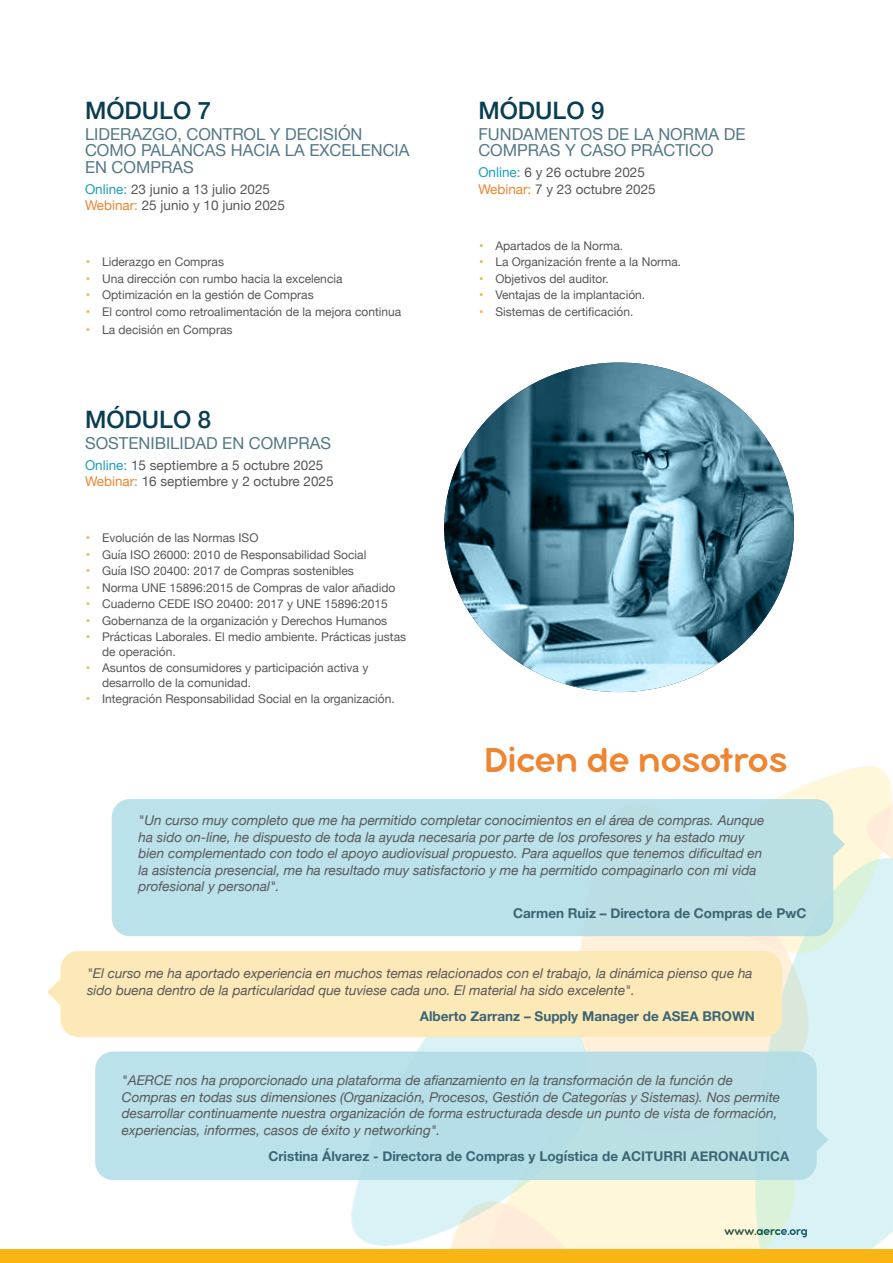
<style>
.page{position:relative;width:893px;height:1263px;background:#fff}
.page>*{position:absolute;margin:0;border:0;box-sizing:border-box;transform-origin:0 0}
.t1{font:37.5px "Bubbleboddy Neue Trial";color:#ed8531}
.t2{font:500 24px "Helvetica Neue";color:#093e52}
.t3{font:16.5px/16.5px "Helvetica Neue";color:#537886}
.t4{font:italic 13.5px/16.5px "Helvetica Neue";color:#575756}
.t5{font:13.5px/16.5px "Helvetica Neue";color:#575756}
.t6{font:700 13.5px "Helvetica Neue";color:#3a6575}
.t7{font:12px/14.4px "Helvetica Neue";color:#575756}
.t8{font:12px "Bubbleboddy Neue Trial";color:#093e52}
.s1{color:#1d9dbc}
.s2{color:#ed8531}
.s3{font-family:"Exo 2";font-weight:300;font-size:16.5px;color:#f9b34f}
</style>
<div class="page">
<div style="left:0;top:1249px;width:893px;height:14px;background:#f9b513"></div>
<div style="left:112px;top:799px;width:733px;height:137px;background:#bbe1eb"></div>
<div style="left:95px;top:1051px;width:733px;height:129px;background:#bbe0e8"></div>
<div style="left:47px;top:951px;width:735px;height:86px;background:#fde8b8"></div>
<svg style="left:444px;top:362px;width:350px;height:330px;background:#538597"></svg>
<h2 class="t2" style="left:85px;top:91px;width:128px">MÓDULO 7</h2>
<p class="t3" style="left:85px;top:127px;width:326px">LIDERAZGO, CONTROL Y DECISIÓN<br>COMO PALANCAS HACIA LA EXCELENCIA<br>EN COMPRAS</p>
<p class="t5" style="left:85px;top:181px;width:201px"><span class="s1">Online:</span> 23 junio a 13 julio 2025<br><span class="s2">Webinar:</span> 25 junio y 10 junio 2025</p>
<p class="t7" style="left:85px;top:255px;width:141px"><span class="s3">•</span> Liderazgo en Compras</p>
<p class="t7" style="left:85px;top:272px;width:259px"><span class="s3">•</span> Una dirección con rumbo hacia la excelencia</p>
<p class="t7" style="left:85px;top:288px;width:230px"><span class="s3">•</span> Optimización en la gestión de Compras</p>
<p class="t7" style="left:85px;top:305px;width:318px"><span class="s3">•</span> El control como retroalimentación de la mejora continua</p>
<p class="t7" style="left:85px;top:323px;width:149px"><span class="s3">•</span> La decisión en Compras</p>
<h2 class="t2" style="left:85px;top:400px;width:128px">MÓDULO 8</h2>
<p class="t3" style="left:85px;top:436px;width:247px">SOSTENIBILIDAD EN COMPRAS</p>
<p class="t5" style="left:85px;top:457px;width:250px"><span class="s1">Online:</span> 15 septiembre a 5 octubre 2025<br><span class="s2">Webinar:</span> 16 septiembre y 2 octubre 2025</p>
<p class="t7" style="left:85px;top:531px;width:175px"><span class="s3">•</span> Evolución de las Normas ISO</p>
<p class="t7" style="left:85px;top:548px;width:283px"><span class="s3">•</span> Guía ISO 26000: 2010 de Responsabilidad Social</p>
<p class="t7" style="left:85px;top:564px;width:270px"><span class="s3">•</span> Guía ISO 20400: 2017 de Compras sostenibles</p>
<p class="t7" style="left:85px;top:581px;width:312px"><span class="s3">•</span> Norma UNE 15896:2015 de Compras de valor añadido</p>
<p class="t7" style="left:85px;top:597px;width:304px"><span class="s3">•</span> Cuaderno CEDE ISO 20400: 2017 y UNE 15896:2015</p>
<p class="t7" style="left:85px;top:614px;width:304px"><span class="s3">•</span> Gobernanza de la organización y Derechos Humanos</p>
<p class="t7" style="left:102px;top:630px;width:306px;text-indent:-17px"><span class="s3">•</span> Prácticas Laborales. El medio ambiente. Prácticas justas de operación.</p>
<p class="t7" style="left:102px;top:661px;width:268px;text-indent:-17px"><span class="s3">•</span> Asuntos de consumidores y participación activa y desarrollo de la comunidad.</p>
<p class="t7" style="left:85px;top:692px;width:311px"><span class="s3">•</span> Integración Responsabilidad Social en la organización.</p>
<h2 class="t2" style="left:478px;top:91px;width:128px">MÓDULO 9</h2>
<p class="t3" style="left:478px;top:127px;width:269px">FUNDAMENTOS DE LA NORMA DE<br>COMPRAS Y CASO PRÁCTICO</p>
<p class="t5" style="left:478px;top:165px;width:179px"><span class="s1">Online:</span> 6 y 26 octubre 2025<br><span class="s2">Webinar:</span> 7 y 23 octubre 2025</p>
<p class="t7" style="left:478px;top:239px;width:146px"><span class="s3">•</span> Apartados de la Norma.</p>
<p class="t7" style="left:478px;top:255px;width:204px"><span class="s3">•</span> La Organización frente a la Norma.</p>
<p class="t7" style="left:478px;top:272px;width:132px"><span class="s3">•</span> Objetivos del auditor.</p>
<p class="t7" style="left:478px;top:288px;width:168px"><span class="s3">•</span> Ventajas de la implantación.</p>
<p class="t7" style="left:478px;top:305px;width:157px"><span class="s3">•</span> Sistemas de certificación.</p>
<h1 class="t1" style="left:484px;top:739px;width:305px">Dicen de nosotros</h1>
<p class="t4" style="left:139px;top:813px;width:627px">"Un curso muy completo que me ha permitido completar conocimientos en el área de compras. Aunque ha sido on-line, he dispuesto de toda la ayuda necesaria por parte de los profesores y ha estado muy bien complementado con todo el apoyo audiovisual propuesto. Para aquellos que tenemos dificultad en la asistencia presencial, me ha resultado muy satisfactorio y me ha permitido compaginarlo con mi vida profesional y personal".</p>
<p class="t6" style="left:513px;top:902px;width:295px">Carmen Ruiz – Directora de Compras de PwC</p>
<p class="t4" style="left:87px;top:966px;width:667px">"El curso me ha aportado experiencia en muchos temas relacionados con el trabajo, la dinámica pienso que ha sido buena dentro de la particularidad que tuviese cada uno. El material ha sido excelente".</p>
<p class="t6" style="left:420px;top:1005px;width:337px">Alberto Zarranz – Supply Manager de ASEA BROWN</p>
<p class="t4" style="left:122px;top:1073px;width:660px">"AERCE nos ha proporcionado una plataforma de afianzamiento en la transformación de la función de Compras en todas sus dimensiones (Organización, Procesos, Gestión de Categorías y Sistemas). Nos permite desarrollar continuamente nuestra organización de forma estructurada desde un punto de vista de formación, experiencias, informes, casos de éxito y networking".</p>
<p class="t6" style="left:268px;top:1145px;width:523px">Cristina Álvarez - Directora de Compras y Logística de ACITURRI AERONAUTICA</p>
<p class="t8" style="left:725px;top:1224px;width:85px">www.aerce.org</p>
</div>
